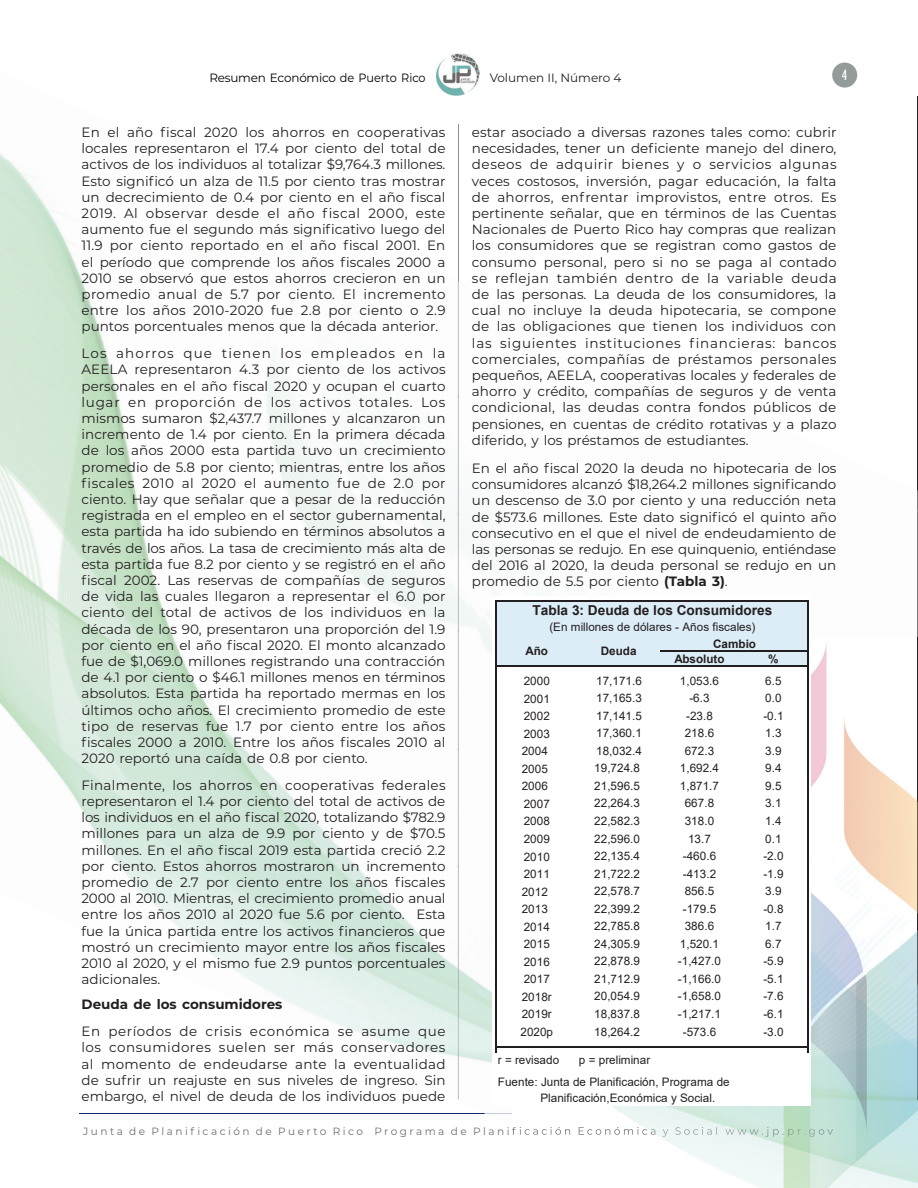
<style>
.page{position:relative;width:918px;height:1188px;background:#fff}
.page>*{position:absolute;margin:0;border:0;box-sizing:border-box;transform-origin:0 0}
.t1{font:condensed 15px "Gill Sans";color:#fff}
.t2{font:700 13.65px "Arial";letter-spacing:-.005em;color:#231f20}
.t3{font:13.5px/16.2px "Montserrat";color:#231f20;text-align:justify}
.t4{font:700 13.5px "Montserrat";color:#231f20}
.t5{font:12px "Montserrat";letter-spacing:-.02em;color:#000}
.t6{font:12px "Montserrat";color:#231f20}
.t7{font:11.7px/17.5px "Arial";letter-spacing:.005em;color:#231f20}
.t8{font:700 11.7px/15.1px "Arial";color:#231f20}
.t9{font:10.5px "Montserrat";letter-spacing:.235em;color:#6c6d70}
.s1{font-weight:700}
.s2{font-weight:500}
</style>
<div class="page">
<hr style="left:917px;top:96px;width:1px;height:1003px;background:#231f20">
<img style="left:436px;top:54px;width:44px;height:18px">
<hr style="left:79px;top:1113px;width:758px;height:1px;background:#0d2b70">
<img style="left:0;top:72px;width:480px;height:175px">
<img style="left:0;top:247px;width:459px;height:117px">
<img style="left:0;top:364px;width:458px;height:118px">
<img style="left:0;top:482px;width:501px;height:117px">
<img style="left:0;top:599px;width:492px;height:118px">
<img style="left:12px;top:717px;width:480px;height:383px">
<img style="left:469px;top:1010px;width:23px;height:90px">
<img style="left:917px;top:490px;width:1px;height:147px">
<img style="left:458px;top:281px;width:1px;height:114px">
<img style="left:458px;top:395px;width:1px;height:118px">
<img style="left:458px;top:513px;width:1px;height:117px">
<img style="left:458px;top:630px;width:1px;height:118px">
<img style="left:458px;top:748px;width:1px;height:117px">
<img style="left:458px;top:865px;width:1px;height:117px">
<img style="left:458px;top:982px;width:1px;height:117px">
<svg style="left:484px;top:1113px;width:29px;height:1px"></svg>
<div style="left:832px;top:63px;width:25px;height:25px;background:#949b9a;border-radius:50%"></div>
<img style="left:513px;top:643px;width:405px;height:545px">
<img style="left:513px;top:1113px;width:324px;height:1px">
<img style="left:514px;top:1127px;width:203px;height:10px">
<img style="left:725px;top:1127px;width:90px;height:10px">
<img style="left:819px;top:1129px;width:14px;height:6px">
<svg style="left:495px;top:667px;width:314px;height:439px"></svg>
<div style="left:496px;top:601px;width:312px;height:65px;background:#ddedf7"></div>
<hr style="left:495px;top:600px;width:2px;height:452px;background:#231f20">
<hr style="left:807px;top:602px;width:2px;height:450px;background:#231f20">
<hr style="left:497px;top:600px;width:312px;height:2px;background:#231f20">
<hr style="left:660px;top:650px;width:149px;height:2px;background:#231f20">
<hr style="left:497px;top:665px;width:312px;height:2px;background:#231f20">
<hr style="left:497px;top:1046px;width:312px;height:2px;background:#231f20">
<p class="t5" style="left:209px;top:69px;width:218px">Resumen Económico de Puerto Rico</p>
<p class="t6" style="left:490px;top:69px;width:133px">Volumen II, Número 4</p>
<p class="t1" style="left:842px;top:66px;width:7px">4</p>
<p class="t3" style="left:82px;top:124px;width:366px">En el año fiscal 2020 los ahorros en cooperativas locales representaron el 17.4 por ciento del total de activos de los individuos al totalizar $9,764.3 millones.<br>Esto significó un alza de 11.5 por ciento tras mostrar un decrecimiento de 0.4 por ciento en el año fiscal 2019. Al observar desde el año fiscal 2000, este aumento fue el segundo más significativo luego del 11.9 por ciento reportado en el año fiscal 2001. En el período que comprende los años fiscales 2000 a 2010 se observó que estos ahorros crecieron en un promedio anual de 5.7 por ciento. El incremento entre los años 2010-2020 fue 2.8 por ciento o 2.9 puntos porcentuales menos que la década anterior.</p>
<p class="t3" style="left:82px;top:345px;width:366px">Los ahorros que tienen los empleados en la AEELA representaron 4.3 por ciento de los activos personales en el año fiscal 2020 y ocupan el cuarto lugar en proporción de los activos totales. Los mismos sumaron $2,437.7 millones y alcanzaron un incremento de 1.4 por ciento. En la primera década de los años 2000 esta partida tuvo un crecimiento promedio de 5.8 por ciento; mientras, entre los años fiscales 2010 al 2020 el aumento fue de 2.0 por ciento. Hay que señalar que a pesar de la reducción registrada en el empleo en el sector gubernamental, esta partida ha ido subiendo en términos absolutos a través de los años. La tasa de crecimiento más alta de esta partida fue 8.2 por ciento y se registró en el año fiscal 2002. Las reservas de compañías de seguros de vida las cuales llegaron a representar el 6.0 por ciento del total de activos de los individuos en la década de los 90, presentaron una proporción del 1.9 por ciento en el año fiscal 2020. El monto alcanzado fue de $1,069.0 millones registrando una contracción de 4.1 por ciento o $46.1 millones menos en términos absolutos. Esta partida ha reportado mermas en los últimos ocho años. El crecimiento promedio de este tipo de reservas fue 1.7 por ciento entre los años fiscales 2000 a 2010. Entre los años fiscales 2010 al 2020 reportó una caída de 0.8 por ciento.</p>
<p class="t3" style="left:82px;top:777px;width:366px">Finalmente, los ahorros en cooperativas federales representaron el 1.4 por ciento del total de activos de los individuos en el año fiscal 2020, totalizando $782.9 millones para un alza de 9.9 por ciento y de $70.5 millones. En el año fiscal 2019 esta partida creció 2.2 por ciento. Estos ahorros mostraron un incremento promedio de 2.7 por ciento entre los años fiscales 2000 al 2010. Mientras, el crecimiento promedio anual entre los años 2010 al 2020 fue 5.6 por ciento. Esta fue la única partida entre los activos financieros que mostró un crecimiento mayor entre los años fiscales 2010 al 2020, y el mismo fue 2.9 puntos porcentuales adicionales.</p>
<p class="t4" style="left:82px;top:995px;width:202px">Deuda de los consumidores</p>
<p class="t3" style="left:82px;top:1023px;width:366px">En períodos de crisis económica se asume que los consumidores suelen ser más conservadores al momento de endeudarse ante la eventualidad de sufrir un reajuste en sus niveles de ingreso. Sin embargo, el nivel de deuda de los individuos puede</p>
<p class="t3" style="left:472px;top:124px;width:366px">estar asociado a diversas razones tales como: cubrir necesidades, tener un deficiente manejo del dinero, deseos de adquirir bienes y o servicios algunas veces costosos, inversión, pagar educación, la falta de ahorros, enfrentar improvistos, entre otros. Es pertinente señalar, que en términos de las Cuentas Nacionales de Puerto Rico hay compras que realizan los consumidores que se registran como gastos de consumo personal, pero si no se paga al contado se reflejan también dentro de la variable deuda de las personas. La deuda de los consumidores, la cual no incluye la deuda hipotecaria, se compone de las obligaciones que tienen los individuos con las siguientes instituciones financieras: bancos comerciales, compañías de préstamos personales pequeños, AEELA, cooperativas locales y federales de ahorro y crédito, compañías de seguros y de venta condicional, las deudas contra fondos públicos de pensiones, en cuentas de crédito rotativas y a plazo diferido, y los préstamos de estudiantes.</p>
<p class="t3" style="left:472px;top:460px;width:366px">En el año fiscal 2020 la deuda no hipotecaria de los consumidores alcanzó $18,264.2 millones significando un descenso de 3.0 por ciento y una reducción neta de $573.6 millones. Este dato significó el quinto año consecutivo en el que el nivel de endeudamiento de las personas se redujo. En ese quinquenio, entiéndase del 2016 al 2020, la deuda personal se redujo en un promedio de 5.5 por ciento <span class="s1">(Tabla 3)</span>.</p>
<p class="t2" style="left:533px;top:600px;width:241px">Tabla 3: Deuda de los Consumidores</p>
<p class="t7" style="left:549px;top:618px;width:208px">(En millones de dólares - Años fiscales)</p>
<p class="t8" style="left:526px;top:644px;width:24px">Año</p>
<p class="t8" style="left:601px;top:644px;width:37px">Deuda</p>
<p class="t8" style="left:674px;top:636px;width:83px;text-indent:39px">Cambio<br>Absoluto</p>
<p class="t8" style="left:768px;top:651px;width:12px">%</p>
<p class="t7" style="left:596px;top:672px;width:47px">17,171.6<br>17,165.3</p>
<p class="t7" style="left:680px;top:672px;width:41px;text-align:center">1,053.6 -6.3 -23.8<br>218.6<br>672.3<br>1,692.4</p>
<p class="t7" style="left:520px;top:672px;width:34px">2000<br>2001<br>2002<br>2003<br>2004<br>2005<br>2006<br>2007<br>2008<br>2009<br>2010<br>2011<br>2012<br>2013<br>2014<br>2015<br>2016<br>2017<br>2018r<br>2019r<br>2020p</p>
<p class="t7" style="left:498px;top:1051px;width:63px">r = revisado</p>
<p class="t7" style="left:596px;top:707px;width:47px;text-align:justify">17,141.5<br>17,360.1<br>18,032.4</p>
<p class="t7" style="left:594px;top:759px;width:47px;text-align:justify">19,724.8<br>21,596.5<br>22,264.3<br>22,582.3</p>
<p class="t7" style="left:680px;top:777px;width:41px;text-align:center">1,871.7<br>667.8<br>318.0<br>13.7 -460.6 -413.2</p>
<p class="t7" style="left:594px;top:830px;width:47px;text-align:justify">22,596.0<br>22,135.4<br>21,722.2<br>22,578.7<br>22,399.2<br>22,785.8</p>
<p class="t7" style="left:678px;top:882px;width:45px;text-align:center">856.5 -179.5<br>386.6<br>1,520.1 -1,427.0 -1,166.0</p>
<p class="t7" style="left:594px;top:935px;width:47px;text-align:justify">24,305.9<br>22,878.9<br>21,712.9<br>20,054.9<br>18,837.8<br>18,264.2</p>
<p class="t7" style="left:678px;top:987px;width:45px;text-align:center">-1,658.0 -1,217.1 -573.6</p>
<p class="t7" style="left:498px;top:1049px;width:233px;line-height:22.4px;text-align:center">p = preliminar<br>Fuente: Junta de Planificación, Programa de</p>
<p class="t7" style="left:540px;top:1089px;width:176px">Planificación,Económica y Social.</p>
<p class="t7" style="left:763px;top:672px;width:22px">6.5<br>0.0 -0.1<br>1.3<br>3.9<br>9.4<br>9.5</p>
<p class="t7" style="left:763px;top:795px;width:22px">3.1<br>1.4<br>0.1 -2.0 -1.9<br>3.9</p>
<p class="t7" style="left:763px;top:900px;width:22px">-0.8<br>1.7<br>6.7 -5.9 -5.1 -7.6</p>
<p class="t7" style="left:763px;top:1005px;width:22px">-6.1 -3.0</p>
<p class="t9" style="left:83px;top:1124px;width:751px">Junta de Planificación de Puerto Rico Programa de Planificación Económica y Social www.jp.pr.g<span class="s2">ov</span></p>
</div>
